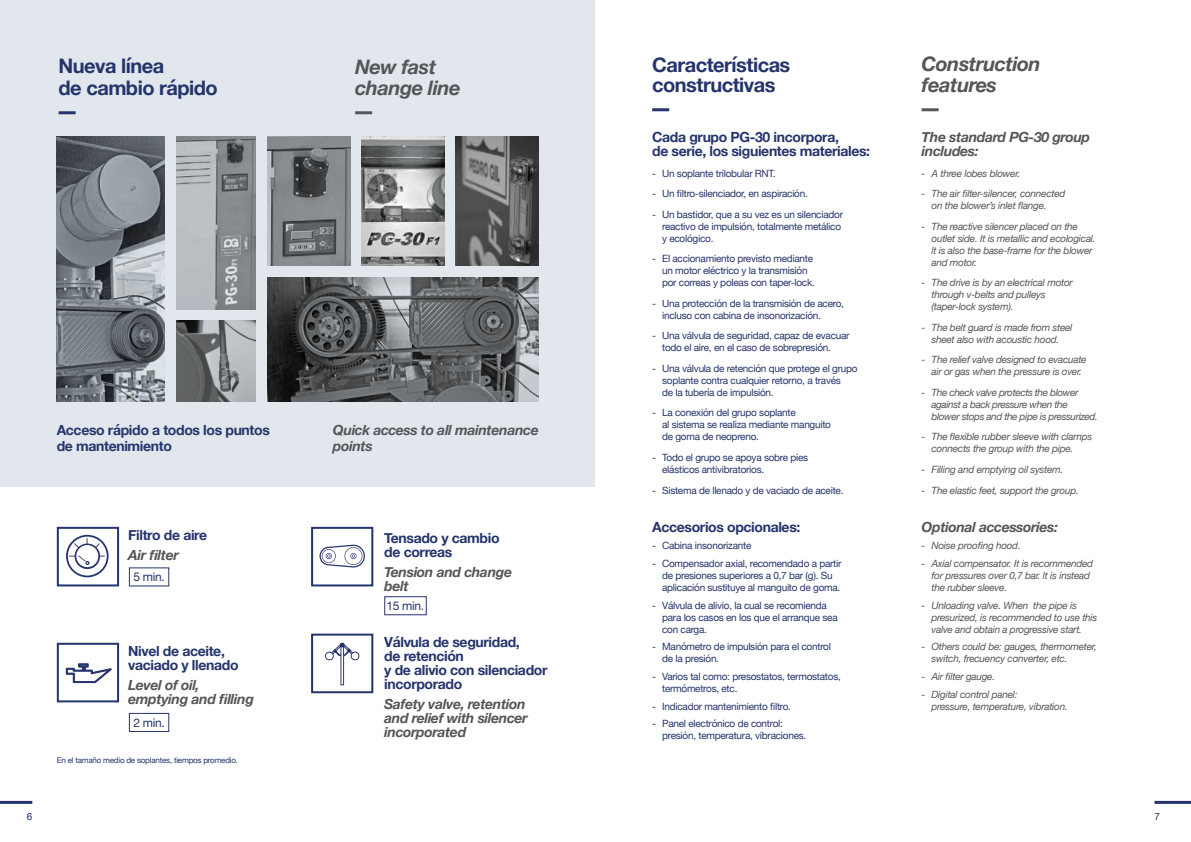
<style>
.page{position:relative;width:1191px;height:842px;background:#fff}
.page>*{position:absolute;margin:0;border:0;box-sizing:border-box;transform-origin:0 0}
.t1{font:700 20px/22px "Helvetica Neue";letter-spacing:-.025em;color:#25346d}
.t2{font:italic 700 20px/21px "Helvetica Neue";letter-spacing:-.025em;color:#56565a}
.t3{font:700 14px/14px "Helvetica Neue";letter-spacing:-.025em;color:#25346d}
.t4{font:italic 700 14px/14px "Helvetica Neue";letter-spacing:-.025em;color:#56565a}
.t5{font:12px "Helvetica Neue";letter-spacing:-.025em;color:#25346d}
.t6{font:10px/12px "Helvetica Neue";letter-spacing:-.025em;color:#25346d}
.t7{font:italic 10px/12px "Helvetica Neue";letter-spacing:-.025em;color:#56565a}
.t8{font:8px "Helvetica Neue";letter-spacing:-.025em;color:#25346d}
</style>
<div class="page">
<div style="left:0;top:0;width:595px;height:487px;background:#e1e7ec"></div>
<hr style="left:59px;top:111px;width:17px;height:3px;background:#25346d">
<hr style="left:652px;top:108px;width:17px;height:3px;background:#25346d">
<hr style="left:355px;top:111px;width:17px;height:3px;background:#56565a">
<hr style="left:921px;top:108px;width:17px;height:3px;background:#56565a">
<svg style="left:66px;top:535px;width:43px;height:42px"></svg>
<svg style="left:66px;top:663px;width:46px;height:20px"></svg>
<svg style="left:319px;top:545px;width:46px;height:22px"></svg>
<svg style="left:325px;top:643px;width:34px;height:42px"></svg>
<div style="left:57px;top:527px;width:62px;height:59px;border:2px solid #25346d"></div>
<div style="left:129px;top:713px;width:40px;height:19px;border:1px solid #25346d"></div>
<div style="left:384px;top:596px;width:43px;height:19px;border:1px solid #25346d"></div>
<div style="left:311px;top:527px;width:62px;height:59px;border:2px solid #25346d"></div>
<div style="left:57px;top:643px;width:62px;height:59px;border:2px solid #25346d"></div>
<div style="left:311px;top:634px;width:62px;height:59px;border:2px solid #25346d"></div>
<img style="left:57px;top:136px;width:107px;height:265px">
<img style="left:177px;top:136px;width:78px;height:173px">
<img style="left:176px;top:320px;width:80px;height:81px">
<img style="left:267px;top:277px;width:271px;height:124px">
<img style="left:267px;top:136px;width:84px;height:129px">
<img style="left:361px;top:136px;width:83px;height:129px">
<img style="left:455px;top:136px;width:83px;height:129px">
<hr style="left:1154px;top:801px;width:37px;height:3px;background:#25346d">
<hr style="left:0;top:801px;width:32px;height:3px;background:#25346d">
<h1 class="t1" style="left:59px;top:56px;width:161px">Nueva línea<br>de cambio rápido</h1>
<h1 class="t1" style="left:652px;top:56px;width:140px;line-height:20px">Características constructivas</h1>
<h2 class="t3" style="left:652px;top:131px;width:219px">Cada grupo PG-30 incorpora,<br>de serie, los siguientes materiales:</h2>
<p class="t6" style="left:652px;top:168px;width:125px">- Un soplante trilobular RNT.</p>
<p class="t6" style="left:652px;top:188px;width:157px">- Un filtro-silenciador, en aspiración.</p>
<p class="t6" style="left:662px;top:209px;width:182px;text-indent:-10px">- Un bastidor, que a su vez es un silenciador reactivo de impulsión, totalmente metálico y ecológico.</p>
<p class="t6" style="left:662px;top:253px;width:154px;text-indent:-10px">- El accionamiento previsto mediante un motor eléctrico y la transmisión por correas y poleas con taper-lock.</p>
<p class="t6" style="left:662px;top:298px;width:183px;text-indent:-10px">- Una protección de la transmisión de acero, incluso con cabina de insonorización.</p>
<p class="t6" style="left:662px;top:330px;width:189px;text-indent:-10px">- Una válvula de seguridad, capaz de evacuar todo el aire, en el caso de sobrepresión.</p>
<p class="t6" style="left:662px;top:363px;width:197px;text-indent:-10px">- Una válvula de retención que protege el grupo soplante contra cualquier retorno, a través<br>de la tubería de impulsión.</p>
<p class="t6" style="left:662px;top:407px;width:170px;text-indent:-10px">- La conexión del grupo soplante<br>al sistema se realiza mediante manguito de goma de neopreno.</p>
<p class="t6" style="left:662px;top:452px;width:148px;text-indent:-10px">- Todo el grupo se apoya sobre pies elásticos antivibratorios.</p>
<p class="t6" style="left:652px;top:484px;width:193px">- Sistema de llenado y de vaciado de aceite.</p>
<h1 class="t2" style="left:355px;top:57px;width:107px">New fast change line</h1>
<h1 class="t2" style="left:921px;top:54px;width:120px">Construction features</h1>
<h2 class="t4" style="left:921px;top:131px;width:170px">The standard PG-30 group includes:</h2>
<p class="t7" style="left:921px;top:168px;width:100px">- A three lobes blower.</p>
<p class="t7" style="left:931px;top:188px;width:135px;text-indent:-10px">- The air filter-silencer, connected on the blower’s inlet flange.</p>
<p class="t7" style="left:931px;top:221px;width:166px;text-indent:-10px">- The reactive silencer placed on the outlet side. It is metallic and ecological. lt is also the base-frame for the blower and motor.</p>
<p class="t7" style="left:931px;top:277px;width:143px;text-indent:-10px">- The drive is by an electrical motor through v-belts and pulleys (taper-lock system).</p>
<p class="t7" style="left:921px;top:322px;width:152px;text-align:center">- The belt guard is made from steel sheet also with acoustic hood.</p>
<p class="t7" style="left:921px;top:354px;width:167px;text-align:center">- The relief valve designed to evacuate air or gas when the pressure is over.</p>
<p class="t7" style="left:931px;top:387px;width:168px;text-indent:-10px">- The check valve protects the blower against a back pressure when the blower stops and the pipe is pressurized.</p>
<p class="t7" style="left:931px;top:431px;width:162px;text-indent:-10px">- The flexible rubber sleeve with clamps connects the group with the pipe.</p>
<p class="t7" style="left:921px;top:464px;width:143px">- Filling and emptying oil system.</p>
<p class="t7" style="left:921px;top:484px;width:159px">- The elastic feet, support the group.</p>
<h2 class="t3" style="left:57px;top:422px;width:215px;line-height:16px">Acceso rápido a todos los puntos de mantenimiento</h2>
<h2 class="t4" style="left:333px;top:422px;width:207px;line-height:16px">Quick access to all maintenance points</h2>
<h2 class="t3" style="left:128px;top:529px;width:80px">Filtro de aire</h2>
<h2 class="t4" style="left:128px;top:548px;width:52px">Air filter</h2>
<p class="t5" style="left:133px;top:568px;width:33px">5 min.</p>
<h2 class="t3" style="left:128px;top:645px;width:112px">Nivel de aceite, vaciado y llenado</h2>
<h2 class="t4" style="left:128px;top:678px;width:127px">Level of oil, emptying and filling</h2>
<p class="t5" style="left:133px;top:714px;width:33px">2 min.</p>
<p class="t8" style="left:57px;top:754px;width:183px">En el tamaño medio de soplantes, tiempos promedio.</p>
<h2 class="t3" style="left:384px;top:532px;width:117px">Tensado y cambio de correas</h2>
<h2 class="t4" style="left:384px;top:565px;width:129px">Tension and change belt</h2>
<p class="t5" style="left:386px;top:597px;width:39px">15 min.</p>
<h2 class="t3" style="left:384px;top:636px;width:165px">Válvula de seguridad,<br>de retención<br>y de alivio con silenciador incorporado</h2>
<h2 class="t4" style="left:384px;top:697px;width:145px">Safety valve, retention and relief with silencer incorporated</h2>
<h2 class="t3" style="left:652px;top:520px;width:150px">Accesorios opcionales:</h2>
<p class="t6" style="left:652px;top:540px;width:101px">- Cabina insonorizante</p>
<p class="t6" style="left:662px;top:558px;width:181px;text-indent:-10px">- Compensador axial, recomendado a partir de presiones superiores a 0,7 bar (g). Su aplicación sustituye al manguito de goma.</p>
<p class="t6" style="left:662px;top:600px;width:177px;text-indent:-10px">- Válvula de alivio, la cual se recomienda para los casos en los que el arranque sea con carga.</p>
<p class="t6" style="left:662px;top:641px;width:170px;text-indent:-10px">- Manómetro de impulsión para el control de la presión.</p>
<p class="t6" style="left:662px;top:671px;width:180px;text-indent:-10px">- Varios tal como: presostatos, termostatos, termómetros, etc.</p>
<p class="t6" style="left:652px;top:701px;width:140px">- Indicador mantenimiento filtro.</p>
<p class="t6" style="left:662px;top:718px;width:146px;text-indent:-10px">- Panel electrónico de control: presión, temperatura, vibraciones.</p>
<h2 class="t4" style="left:921px;top:520px;width:138px">Optional accessories:</h2>
<p class="t7" style="left:921px;top:540px;width:101px">- Noise proofing hood.</p>
<p class="t7" style="left:931px;top:558px;width:163px;text-indent:-10px">- Axial compensator. It is recommended for pressures over 0,7 bar. lt is instead the rubber sleeve.</p>
<p class="t7" style="left:931px;top:600px;width:167px;text-indent:-10px">- Unloading valve. When the pipe is presurized, is recommended to use this valve and obtain a progressive start.</p>
<p class="t7" style="left:931px;top:641px;width:167px;text-indent:-10px">- Others could be: gauges, thermometer, switch, frecuency converter, etc.</p>
<p class="t7" style="left:921px;top:671px;width:75px">- Air filter gauge.</p>
<p class="t7" style="left:931px;top:689px;width:138px;text-indent:-10px">- Digital control panel:<br>pressure, temperature, vibration.</p>
<p class="t6" style="left:27px;top:811px;width:7px">6</p>
<p class="t6" style="left:1154px;top:811px;width:7px">7</p>
</div>
